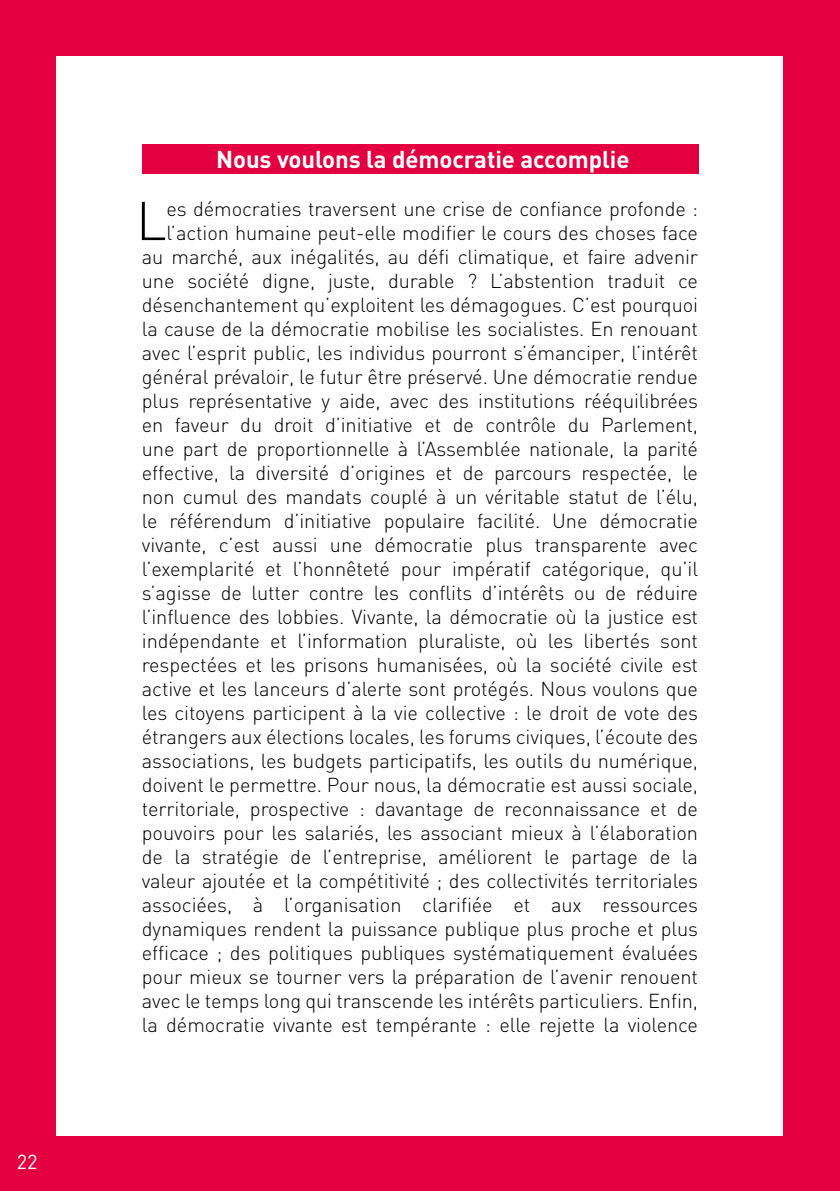
<style>
.page{position:relative;width:840px;height:1191px;background:#fff}
.page>*{position:absolute;margin:0;border:0;box-sizing:border-box;transform-origin:0 0}
.t1{font:300 53.8px "DIN";color:#000}
.t2{font:700 24px "DIN";letter-spacing:-.005em;color:#fff}
.t3{font:300 20px/24px "DIN";letter-spacing:-.005em;color:#000;text-align:right}
.t4{font:20px "DIN";color:#fff}
</style>
<div class="page">
<div style="left:0;top:0;width:839px;height:1191px;background:#e40040"></div>
<div style="left:57px;top:57px;width:725px;height:1079px;background:#fff"></div>
<div style="left:142px;top:144px;width:556px;height:30px;background:#e40040"></div>
<p class="t4" style="left:17px;top:1149px;width:22px">22</p>
<p class="t2" style="left:216px;top:144px;width:414px">Nous voulons la démocratie accomplie</p>
<p class="t3" style="left:142px;top:197px;width:557px">es démocraties traversent une crise de confiance profonde : l’action humaine peut-elle modifier le cours des choses face au marché, aux inégalités, au défi climatique, et faire advenir une société digne, juste, durable ? L’abstention traduit ce désenchantement qu’exploitent les démagogues. C’est pourquoi la cause de la démocratie mobilise les socialistes. En renouant avec l’esprit public, les individus pourront s’émanciper, l’intérêt général prévaloir, le futur être préservé. Une démocratie rendue plus représentative y aide, avec des institutions rééquilibrées en faveur du droit d’initiative et de contrôle du Parlement, une part de proportionnelle à l’Assemblée nationale, la parité effective, la diversité d’origines et de parcours respectée, le non cumul des mandats couplé à un véritable statut de l’élu, le référendum d’initiative populaire facilité. Une démocratie vivante, c’est aussi une démocratie plus transparente avec l’exemplarité et l’honnêteté pour impératif catégorique, qu’il s’agisse de lutter contre les conflits d’intérêts ou de réduire l’influence des lobbies. Vivante, la démocratie où la justice est indépendante et l’information pluraliste, où les libertés sont respectées et les prisons humanisées, où la société civile est active et les lanceurs d’alerte sont protégés. Nous voulons que les citoyens participent à la vie collective : le droit de vote des étrangers aux élections locales, les forums civiques, l’écoute des associations, les budgets participatifs, les outils du numérique, doivent le permettre. Pour nous, la démocratie est aussi sociale, territoriale, prospective : davantage de reconnaissance et de pouvoirs pour les salariés, les associant mieux à l’élaboration de la stratégie de l’entreprise, améliorent le partage de la valeur ajoutée et la compétitivité ; des collectivités territoriales associées, à l’organisation clarifiée et aux ressources dynamiques rendent la puissance publique plus proche et plus efficace ; des politiques publiques systématiquement évaluées pour mieux se tourner vers la préparation de l’avenir renouent avec le temps long qui transcende les intérêts particuliers. Enfin, la démocratie vivante est tempérante : elle rejette la violence</p>
<h1 class="t1" style="left:136px;top:188px;width:32px">L</h1>
</div>
